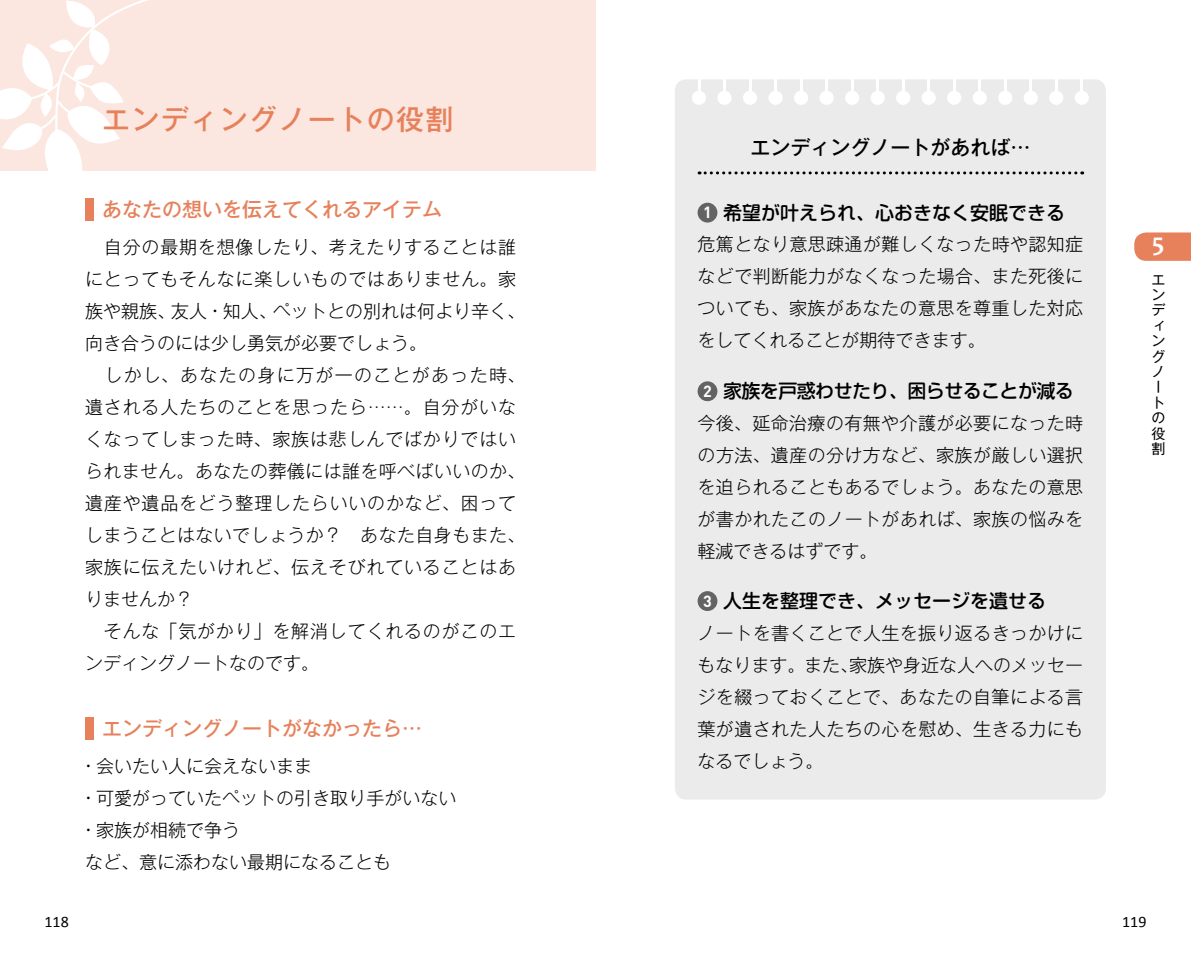
<style>
.page{position:relative;width:1191px;height:964px;background:#fff}
.page>*{position:absolute;margin:0;border:0;box-sizing:border-box;transform-origin:0 0}
.t1{font:500 28px "Gothic MB101 Pr 6";letter-spacing:.05em;color:#e6815c}
.t2{font:700 26px "Candara";color:#fff}
.t3{font:500 20px "Gothic MB101 Pr 6";color:#e6815c}
.t4{font:500 20px "Gothic MB101 Pr 6";color:#000}
.t5{font:500 19px "Soft Go Std";color:#000}
.t6{font:500 19px "Soft Go Std";letter-spacing:-.03em;color:#000}
.t7{font:300 18px/32px "Gothic MB101 Pr 6";letter-spacing:.045em;color:#000}
.t8{font:300 18px/32px "Gothic MB101 Pr 6";letter-spacing:.02em;color:#000;text-align:justify}
.t9{font:300 18px/32px "Gothic MB101 Pr 6";color:#000}
.t10{font:16px "Calibri";color:#000}
.t11{font:700 16px "DINOT";color:#fff}
.t12{font:14px/15.4px "Gothic MB101 Pr 6";color:#000}
</style>
<div class="page">
<div style="left:0;top:0;width:595px;height:170px;background:#fbe7df"></div>
<svg style="left:0;top:0;width:177px;height:171px"></svg>
<div style="left:675px;top:79px;width:431px;height:720px;background:#ebebeb;border-radius:11px"></div>
<svg style="left:1134px;top:232px;width:57px;height:29px;background:#e78866"></svg>
<div style="left:85px;top:198px;width:9px;height:23px;background:#e6815c"></div>
<div style="left:85px;top:717px;width:9px;height:23px;background:#e6815c"></div>
<div style="left:697px;top:381px;width:20px;height:20px;background:#636363;border-radius:50%"></div>
<div style="left:697px;top:591px;width:20px;height:20px;background:#636363;border-radius:50%"></div>
<svg style="left:699px;top:171px;width:383px;height:3px"></svg>
<div style="left:697px;top:203px;width:20px;height:20px;background:#636363;border-radius:50%"></div>
<div style="left:692px;top:91px;width:14px;height:14px;background:#fff;border-radius:50%"></div>
<div style="left:717px;top:91px;width:14px;height:14px;background:#fff;border-radius:50%"></div>
<div style="left:743px;top:91px;width:14px;height:14px;background:#fff;border-radius:50%"></div>
<div style="left:768px;top:91px;width:14px;height:14px;background:#fff;border-radius:50%"></div>
<div style="left:794px;top:91px;width:14px;height:14px;background:#fff;border-radius:50%"></div>
<div style="left:819px;top:91px;width:14px;height:14px;background:#fff;border-radius:50%"></div>
<div style="left:845px;top:91px;width:14px;height:14px;background:#fff;border-radius:50%"></div>
<div style="left:870px;top:91px;width:14px;height:14px;background:#fff;border-radius:50%"></div>
<div style="left:896px;top:91px;width:14px;height:14px;background:#fff;border-radius:50%"></div>
<div style="left:921px;top:91px;width:14px;height:14px;background:#fff;border-radius:50%"></div>
<div style="left:947px;top:91px;width:14px;height:14px;background:#fff;border-radius:50%"></div>
<div style="left:972px;top:91px;width:14px;height:14px;background:#fff;border-radius:50%"></div>
<div style="left:998px;top:91px;width:14px;height:14px;background:#fff;border-radius:50%"></div>
<div style="left:1023px;top:91px;width:14px;height:14px;background:#fff;border-radius:50%"></div>
<div style="left:1049px;top:91px;width:14px;height:14px;background:#fff;border-radius:50%"></div>
<div style="left:1074px;top:91px;width:15px;height:14px;background:#fff;border-radius:50%"></div>
<svg style="left:698px;top:79px;width:2px;height:12px"></svg>
<svg style="left:723px;top:79px;width:3px;height:12px"></svg>
<svg style="left:749px;top:79px;width:2px;height:12px"></svg>
<svg style="left:774px;top:79px;width:3px;height:12px"></svg>
<svg style="left:800px;top:79px;width:2px;height:12px"></svg>
<svg style="left:825px;top:79px;width:3px;height:12px"></svg>
<svg style="left:851px;top:79px;width:2px;height:12px"></svg>
<svg style="left:876px;top:79px;width:3px;height:12px"></svg>
<svg style="left:902px;top:79px;width:2px;height:12px"></svg>
<svg style="left:927px;top:79px;width:3px;height:12px"></svg>
<svg style="left:953px;top:79px;width:2px;height:12px"></svg>
<svg style="left:978px;top:79px;width:3px;height:12px"></svg>
<svg style="left:1004px;top:79px;width:2px;height:12px"></svg>
<svg style="left:1029px;top:79px;width:3px;height:12px"></svg>
<svg style="left:1055px;top:79px;width:2px;height:12px"></svg>
<svg style="left:1080px;top:79px;width:3px;height:12px"></svg>
<h1 class="t1" style="left:102px;top:96px;width:353px">エンディングノートの役割</h1>
<p class="t3" style="left:102px;top:193px;width:341px">あなたの想いを伝えてくれるアイテム</p>
<p class="t7" style="left:85px;top:230px;width:441px">　自分の最期を想像したり、考えたりすることは誰にとってもそんなに楽しいものではありません。家族や親族、友人 • 知人、ペットとの別れは何より辛く、向き合うのには少し勇気が必要でしょう。<br>　しかし、あなたの身に万が一のことがあった時、遺される人たちのことを思ったら……。自分がいなくなってしまった時、家族は悲しんでばかりではいられません。あなたの葬儀には誰を呼べばいいのか、遺産や遺品をどう整理したらいいのかなど、困ってしまうことはないでしょうか？　あなた自身もまた、家族に伝えたいけれど、伝えそびれていることはありませんか？<br>　そんな「気がかり」を解消してくれるのがこのエンディングノートなのです。</p>
<p class="t3" style="left:102px;top:712px;width:321px">エンディングノートがなかったら…</p>
<p class="t9" style="left:85px;top:748px;width:229px">• 会いたい人に会えないまま</p>
<p class="t9" style="left:85px;top:780px;width:373px">• 可愛がっていたペットの引き取り手がいない</p>
<p class="t9" style="left:85px;top:812px;width:307px">• 家族が相続で争う　　<br>など、意に添わない最期になることも</p>
<p class="t4" style="left:750px;top:131px;width:282px">エンディングノートがあれば…</p>
<p class="t5" style="left:723px;top:199px;width:343px">希望が叶えられ、心おきなく安眠できる</p>
<p class="t8" style="left:697px;top:227px;width:387px">危篤となり意思疎通が難しくなった時や認知症などで判断能力がなくなった場合、また死後についても、家族があなたの意思を尊重した対応をしてくれることが期待できます。</p>
<p class="t11" style="left:703px;top:202px;width:10px">1</p>
<p class="t11" style="left:703px;top:380px;width:10px">2</p>
<p class="t6" style="left:723px;top:378px;width:352px">家族を戸惑わせたり、困らせることが減る</p>
<p class="t8" style="left:697px;top:405px;width:387px">今後、延命治療の有無や介護が必要になった時の方法、遺産の分け方など、家族が厳しい選択を迫られることもあるでしょう。あなたの意思が書かれたこのノートがあれば、家族の悩みを軽減できるはずです。</p>
<p class="t11" style="left:703px;top:590px;width:10px">3</p>
<p class="t5" style="left:723px;top:587px;width:324px">人生を整理でき、メッセージを遺せる</p>
<p class="t8" style="left:697px;top:615px;width:387px">ノートを書くことで人生を振り返るきっかけにもなります。また、家族や身近な人へのメッセージを綴っておくことで、あなたの自筆による言葉が遺された人たちの心を慰め、生きる力にもなるでしょう。</p>
<h2 class="t2" style="left:1152px;top:226px;width:14px">5</h2>
<p class="t12" style="left:1151px;top:270px;width:15px">エンディングノートの役割</p>
<p class="t10" style="left:45px;top:911px;width:26px">118</p>
<p class="t10" style="left:1122px;top:911px;width:26px">119</p>
</div>
